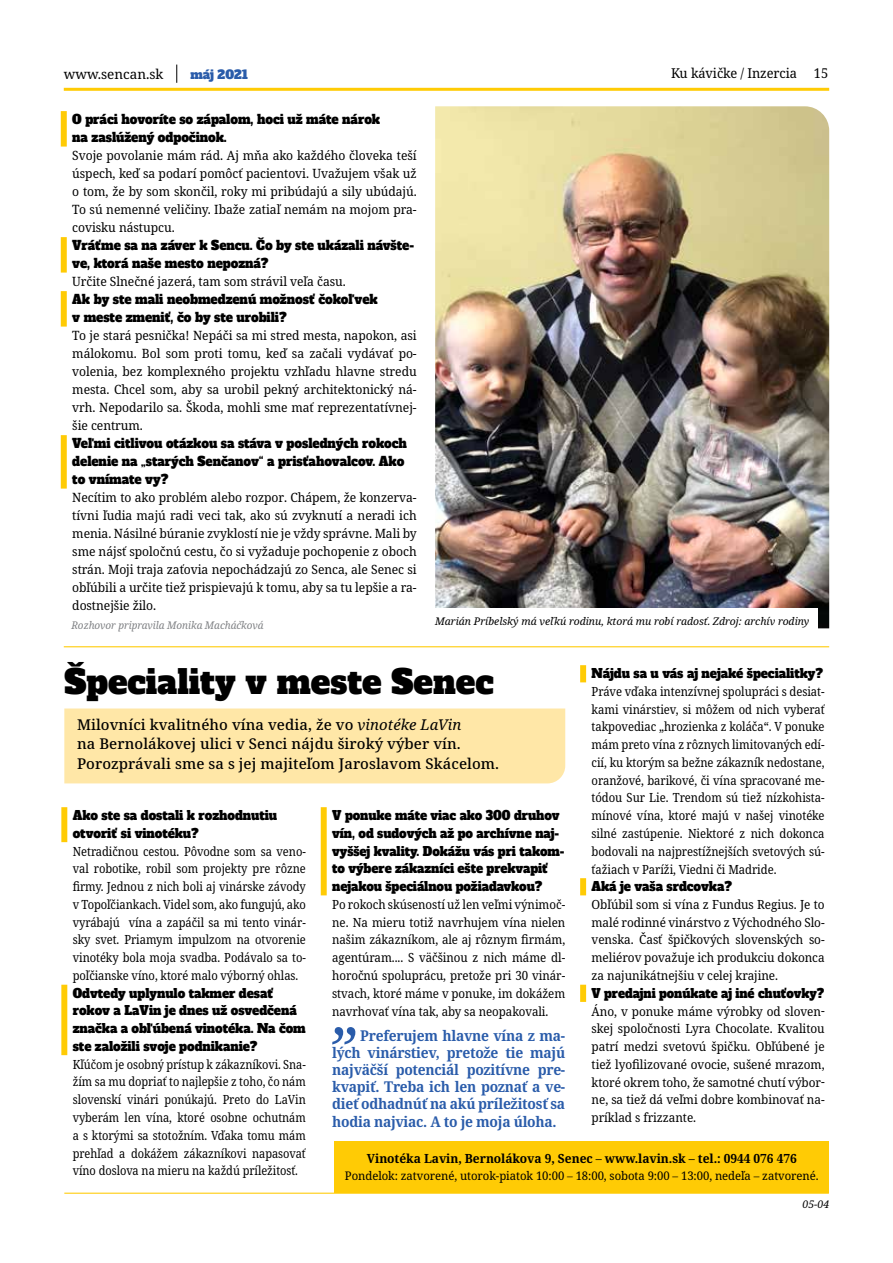
<style>
.page{position:relative;width:893px;height:1263px;background:#fff}
.page>*{position:absolute;margin:0;border:0;box-sizing:border-box;transform-origin:0 0}
.t1{font:32.55px "Alfa Slab One";color:#000}
.t2{font:700 14.85px/17.1px "Noto Serif";letter-spacing:-.02em;color:#2a5caa;text-align:justify;scale:.94 1}
.t3{font:500 14.85px/19.2px "Noto Serif";letter-spacing:.005em;color:#000}
.t4{font:13.5px "Noto Serif";letter-spacing:-.005em;color:#000;scale:.95 1}
.t5{font:13.5px "Noto Serif";letter-spacing:-.005em;color:#000}
.t6{font:12.75px/18px "Noto Serif";letter-spacing:-.005em;color:#000;text-align:justify;scale:.95 1}
.t7{font:12.75px/18px "Alfa Slab One";letter-spacing:-.005em;color:#000;scale:.95 1}
.t8{font:12.6px/17.7px "Noto Serif";letter-spacing:-.005em;color:#000;text-align:justify;scale:.9 1}
.t9{font:12.6px/17.7px "Noto Serif";letter-spacing:-.005em;color:#000;text-align:justify;scale:.94 1}
.t10{font:12.6px/17.7px "Noto Serif";letter-spacing:-.005em;color:#000;text-align:justify;scale:.89 1}
.t11{font:12.6px/17.7px "Noto Serif";letter-spacing:-.005em;color:#000;text-align:justify;scale:.88 1}
.t12{font:12.6px/17.7px "Noto Serif";letter-spacing:-.005em;color:#000;text-align:justify;scale:.92 1}
.t13{font:12.6px/17.7px "Alfa Slab One";letter-spacing:-.005em;color:#000;scale:.96 1}
.t14{font:12.6px/17.7px "Alfa Slab One";letter-spacing:-.005em;color:#000;scale:.95 1}
.t15{font:700 12.6px "Noto Serif";letter-spacing:-.005em;color:#000;scale:.96 1}
.t16{font:12.6px "Alfa Slab One";letter-spacing:-.005em;color:#000;scale:.94 1}
.t17{font:12px "Alfa Slab One";color:#2a5caa}
.t18{font:11.85px "Noto Serif";letter-spacing:-.005em;color:#000;scale:.96 1}
.t19{font:italic 10.5px "Noto Serif";color:#000}
.t20{font:italic 10.5px "Noto Serif";letter-spacing:-.005em;color:#808285;scale:.95 1}
.s1{font-weight:400;font-style:italic}
</style>
<div class="page">
<hr style="left:64px;top:88px;width:765px;height:3px;background:#ffcb05">
<svg style="left:176px;top:65px;width:1px;height:18px"></svg>
<div style="left:61px;top:111px;width:6px;height:36px;background:#ffcb05"></div>
<div style="left:61px;top:237px;width:6px;height:36px;background:#ffcb05"></div>
<div style="left:61px;top:291px;width:6px;height:36px;background:#ffcb05"></div>
<div style="left:61px;top:435px;width:6px;height:54px;background:#ffcb05"></div>
<hr style="left:64px;top:646px;width:765px;height:1px;background:#ffcb05">
<img style="left:435px;top:106px;width:394px;height:522px">
<div style="left:427px;top:609px;width:391px;height:31px;background:#fff"></div>
<div style="left:64px;top:708px;width:501px;height:75px;background:#ffe7a7"></div>
<div style="left:61px;top:807px;width:6px;height:35px;background:#ffcb05"></div>
<div style="left:61px;top:985px;width:6px;height:70px;background:#ffcb05"></div>
<div style="left:321px;top:807px;width:6px;height:88px;background:#ffcb05"></div>
<svg style="left:332px;top:1027px;width:23px;height:17px"></svg>
<div style="left:580px;top:665px;width:6px;height:17px;background:#ffcb05"></div>
<div style="left:580px;top:878px;width:6px;height:17px;background:#ffcb05"></div>
<div style="left:580px;top:985px;width:6px;height:17px;background:#ffcb05"></div>
<div style="left:335px;top:1141px;width:494px;height:52px;background:#ffcb05"></div>
<hr style="left:64px;top:1193px;width:765px;height:1px;background:#ffcb05">
<p class="t5" style="left:64px;top:65px;width:101px">www.sencan.sk</p>
<p class="t17" style="left:190px;top:64px;width:59px">máj 2021</p>
<p class="t4" style="left:671px;top:64px;width:134px">Ku kávičke / Inzercia</p>
<p class="t4" style="left:814px;top:64px;width:17px">15</p>
<p class="t7" style="left:72px;top:109px;width:326px">O práci hovoríte so zápalom, hoci už máte nárok na zaslúžený odpočinok.</p>
<p class="t6" style="left:72px;top:147px;width:364px">Svoje povolanie mám rád. Aj mňa ako každého človeka teší úspech, keď sa podarí pomôcť pacientovi. Uvažujem však už o tom, že by som skončil, roky mi pribúdajú a sily ubúdajú.<br>To sú nemenné veličiny. Ibaže zatiaľ nemám na mojom pra&shy;covisku nástupcu.</p>
<p class="t7" style="left:72px;top:235px;width:361px">Vráťme sa na záver k Sencu. Čo by ste ukázali návšte&shy;ve, ktorá naše mesto nepozná?</p>
<p class="t6" style="left:72px;top:273px;width:289px">Určite Slnečné jazerá, tam som strávil veľa času.</p>
<p class="t7" style="left:72px;top:289px;width:323px">Ak by ste mali neobmedzenú možnosť čokoľvek v meste zmeniť, čo by ste urobili?</p>
<p class="t6" style="left:72px;top:327px;width:364px">To je stará pesnička! Nepáči sa mi stred mesta, napokon, asi málokomu. Bol som proti tomu, keď sa začali vydávať po&shy;volenia, bez komplexného projektu vzhľadu hlavne stredu mesta. Chcel som, aby sa urobil pekný architektonický ná&shy;vrh. Nepodarilo sa. Škoda, mohli sme mať reprezentatívnej&shy;šie centrum.</p>
<p class="t7" style="left:72px;top:433px;width:354px">Veľmi citlivou otázkou sa stáva v posledných rokoch delenie na „starých Senčanov“ a prisťahovalcov. Ako to vnímate vy?</p>
<p class="t6" style="left:72px;top:489px;width:364px">Necítim to ako problém alebo rozpor. Chápem, že konzerva&shy;tívni ľudia majú radi veci tak, ako sú zvyknutí a neradi ich menia. Násilné búranie zvyklostí nie je vždy správne. Mali by sme nájsť spoločnú cestu, čo si vyžaduje pochopenie z oboch strán. Moji traja zaťovia nepochádzajú zo Senca, ale Senec si obľúbili a určite tiež prispievajú k tomu, aby sa tu lepšie a ra&shy;dostnejšie žilo.</p>
<p class="t20" style="left:71px;top:618px;width:204px">Rozhovor pripravila Monika Macháčková</p>
<p class="t19" style="left:435px;top:614px;width:376px">Marián Príbelský má veľkú rodinu, ktorá mu robí radosť. Zdroj: archív rodiny</p>
<h1 class="t1" style="left:64px;top:654px;width:431px">Špeciality v meste Senec</h1>
<p class="t3" style="left:77px;top:716px;width:424px">Milovníci kvalitného vína vedia, že vo <span class="s1">vinotéke LaVin<br></span>na Bernolákovej ulici v Senci nájdu široký výber vín.<br>Porozprávali sme sa s jej majiteľom Jaroslavom Skácelom.</p>
<p class="t13" style="left:73px;top:806px;width:214px">Ako ste sa dostali k rozhodnutiu otvoriť si vinotéku?</p>
<p class="t10" style="left:73px;top:843px;width:263px">Netradičnou cestou. Pôvodne som sa veno&shy;val robotike, robil som projekty pre rôzne firmy. Jednou z nich boli aj vinárske závody v Topoľčiankach. Videl som, ako fungujú, ako vyrábajú vína a zapáčil sa mi tento vinár&shy;sky svet. Priamym impulzom na otvorenie vinotéky bola moja svadba. Podávalo sa to&shy;poľčianske víno, ktoré malo výborný ohlas.</p>
<p class="t13" style="left:73px;top:983px;width:244px">Odvtedy uplynulo takmer desať rokov a LaVin je dnes už osvedčená značka a obľúbená vinotéka. Na čom ste založili svoje podnikanie?</p>
<p class="t11" style="left:73px;top:1056px;width:266px">Kľúčom je osobný prístup k zákazníkovi. Sna&shy;žím sa mu dopriať to najlepšie z toho, čo nám slovenskí vinári ponúkajú. Preto do LaVin vyberám len vína, ktoré osobne ochutnám a s ktorými sa stotožním. Vďaka tomu mám prehľad a dokážem zákazníkovi napasovať víno doslova na mieru na každú príležitosť.</p>
<p class="t13" style="left:592px;top:664px;width:242px">Nájdu sa u vás aj nejaké špecialitky?</p>
<p class="t8" style="left:592px;top:683px;width:260px">Práve vďaka intenzívnej spolupráci s desiat&shy;kami vinárstiev, si môžem od nich vyberať takpovediac „hrozienka z koláča“. V ponuke mám preto vína z rôznych limitovaných edí&shy;cií, ku ktorým sa bežne zákazník nedostane, oranžové, barikové, či vína spracované me&shy;tódou Sur Lie. Trendom sú tiež nízkohista&shy;mínové vína, ktoré majú v našej vinotéke silné zastúpenie. Niektoré z nich dokonca bodovali na najprestížnejších svetových sú&shy;ťažiach v Paríži, Viedni či Madride.</p>
<p class="t13" style="left:592px;top:877px;width:148px">Aká je vaša srdcovka?</p>
<p class="t9" style="left:592px;top:896px;width:249px">Obľúbil som si vína z Fundus Regius. Je to malé rodinné vinárstvo z Východného Slo&shy;venska. Časť špičkových slovenských so&shy;meliérov považuje ich produkciu dokonca za najunikátnejšiu v celej krajine.</p>
<p class="t16" style="left:592px;top:982px;width:249px">V predajni ponúkate aj iné chuťovky?</p>
<p class="t9" style="left:592px;top:1002px;width:249px">Áno, v ponuke máme výrobky od sloven&shy;skej spoločnosti Lyra Chocolate. Kvalitou patrí medzi svetovú špičku. Obľúbené je tiež lyofilizované ovocie, sušené mrazom, ktoré okrem toho, že samotné chutí výbor&shy;ne, sa tiež dá veľmi dobre kombinovať na&shy;príklad s frizzante.</p>
<p class="t15" style="left:367px;top:1150px;width:449px">Vinotéka Lavin, Bernolákova 9, Senec – www.lavin.sk – tel.: 0944 076 476</p>
<p class="t18" style="left:345px;top:1168px;width:495px">Pondelok: zatvorené, utorok-piatok 10:00 – 18:00, sobota 9:00 – 13:00, nedeľa – zatvorené.</p>
<p class="t14" style="left:332px;top:806px;width:246px">V ponuke máte viac ako 300 druhov vín, od sudových až po archívne naj&shy;vyššej kvality. Dokážu vás pri takom&shy;to výbere zákazníci ešte prekvapiť nejakou špeciálnou požiadavkou?</p>
<p class="t12" style="left:332px;top:896px;width:255px">Po rokoch skúseností už len veľmi výnimoč&shy;ne. Na mieru totiž navrhujem vína nielen našim zákazníkom, ale aj rôznym firmám, agentúram.... S väčšinou z nich máme dl&shy;horočnú spoluprácu, pretože pri 30 vinár&shy;stvach, ktoré máme v ponuke, im dokážem navrhovať vína tak, aby sa neopakovali.</p>
<p class="t2" style="left:332px;top:1027px;width:249px;text-indent:28px">Preferujem hlavne vína z ma&shy;lých vinárstiev, pretože tie majú najväčší potenciál pozitívne pre&shy;kvapiť. Treba ich len poznať a ve&shy;dieť odhadnúť na akú príležitosť sa hodia najviac. A to je moja úloha.</p>
<p class="t19" style="left:802px;top:1197px;width:28px">05-04</p>
</div>
